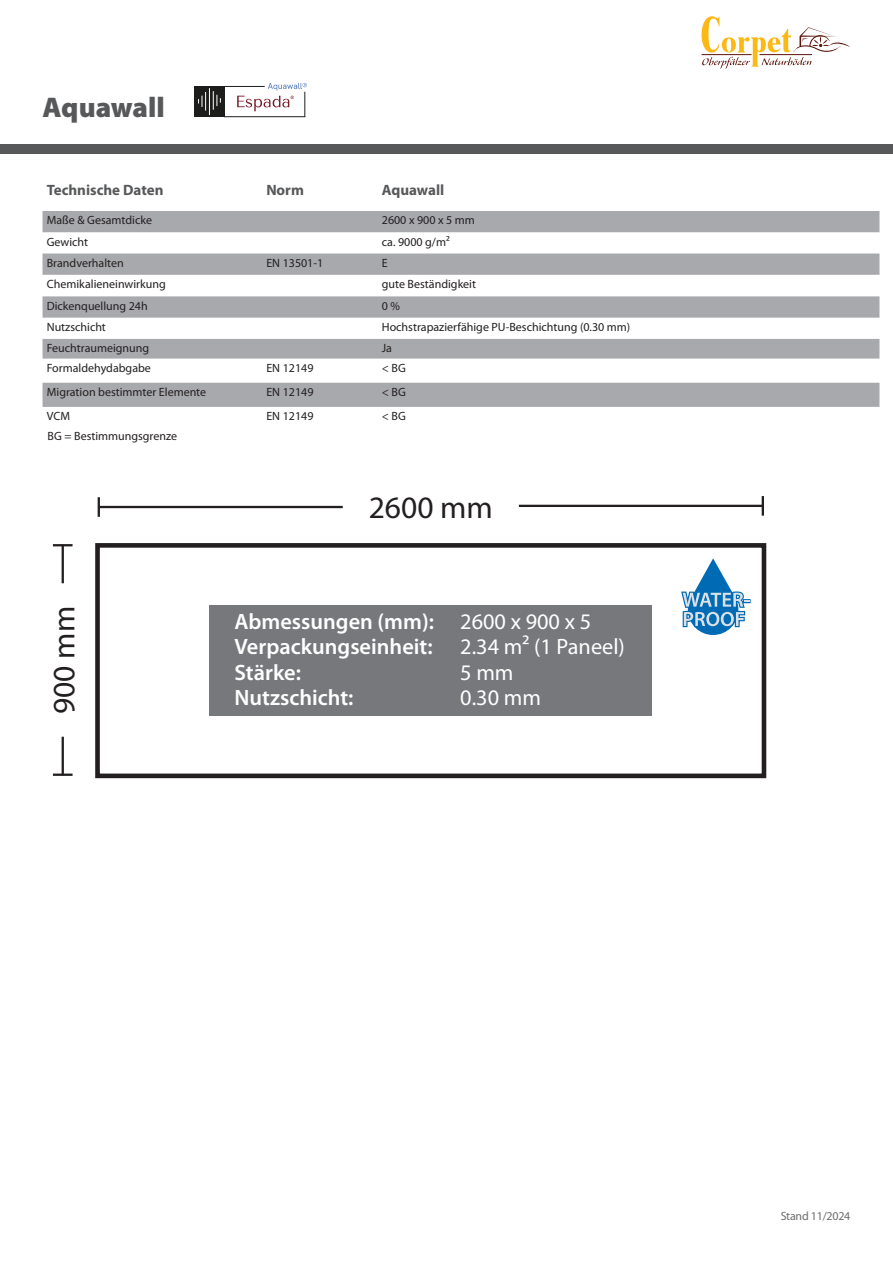
<style>
.page{position:relative;width:893px;height:1263px;background:#fff}
.page>*{position:absolute;margin:0;border:0;box-sizing:border-box;transform-origin:0 0}
.t1{font:31.2px "Myriad Pro";color:#231f20}
.t2{font:900 28.5px "Myriad Pro";color:#57585a}
.t3{font:600 22.35px/25.5px "Myriad Pro";color:#fff}
.t4{font:22.35px/25.5px "Myriad Pro";color:#fff}
.t5{font:700 15px "Myriad Pro";color:#57585a}
.t6{font:12px "Myriad Pro";color:#231f20}
.t7{font:12px "Myriad Pro";letter-spacing:-.02em;color:#6c6d70}
</style>
<div class="page">
<div style="left:0;top:144px;width:893px;height:10px;background:#57585a"></div>
<svg style="left:43px;top:211px;width:836px;height:196px;fill:#a8a9ad"></svg>
<hr style="left:701px;top:54px;width:50px;height:1px;background:#5c140b">
<svg style="left:702px;top:16px;width:148px;height:53px"></svg>
<div style="left:194px;top:86px;width:31px;height:31px;background:#1d1d1b"></div>
<svg style="left:198px;top:88px;width:23px;height:27px"></svg>
<hr style="left:225px;top:86px;width:40px;height:1px;background:#1d1d1b">
<hr style="left:224px;top:116px;width:81px;height:1px;background:#1d1d1b">
<svg style="left:237px;top:83px;width:70px;height:34px"></svg>
<div style="left:210px;top:605px;width:442px;height:111px;background:#76787b"></div>
<div style="left:95px;top:543px;width:671px;height:235px;border:5px solid #231f20"></div>
<hr style="left:99px;top:506px;width:244px;height:2px;background:#231f20">
<hr style="left:98px;top:497px;width:2px;height:20px;background:#231f20">
<hr style="left:519px;top:505px;width:244px;height:2px;background:#231f20">
<hr style="left:762px;top:496px;width:2px;height:20px;background:#231f20">
<hr style="left:62px;top:544px;width:2px;height:39px;background:#231f20">
<hr style="left:53px;top:544px;width:20px;height:2px;background:#231f20">
<hr style="left:62px;top:737px;width:2px;height:38px;background:#231f20">
<hr style="left:53px;top:773px;width:20px;height:3px;background:#231f20">
<svg style="left:681px;top:558px;width:70px;height:77px"></svg>
<h2 class="t2" style="left:43px;top:88px;width:124px">Aquawall</h2>
<p class="t5" style="left:47px;top:180px;width:118px">Technische Daten</p>
<p class="t5" style="left:266px;top:180px;width:39px">Norm</p>
<p class="t5" style="left:382px;top:180px;width:64px">Aquawall</p>
<p class="t6" style="left:47px;top:213px;width:107px">Maße &amp; Gesamtdicke</p>
<p class="t6" style="left:382px;top:213px;width:95px">2600 x 900 x 5 mm</p>
<p class="t6" style="left:47px;top:234px;width:43px">Gewicht</p>
<p class="t6" style="left:382px;top:234px;width:69px">ca. 9000 g/m²</p>
<p class="t6" style="left:47px;top:255px;width:79px">Brandverhalten</p>
<p class="t6" style="left:266px;top:255px;width:58px">EN 13501-1</p>
<p class="t6" style="left:382px;top:255px;width:7px">E</p>
<p class="t6" style="left:47px;top:277px;width:120px">Chemikalieneinwirkung</p>
<p class="t6" style="left:382px;top:277px;width:96px">gute Beständigkeit</p>
<p class="t6" style="left:47px;top:298px;width:103px">Dickenquellung 24h</p>
<p class="t6" style="left:382px;top:298px;width:20px">0 %</p>
<p class="t6" style="left:47px;top:319px;width:61px">Nutzschicht</p>
<p class="t6" style="left:382px;top:319px;width:250px">Hochstrapazierfähige PU-Beschichtung (0.30 mm)</p>
<p class="t6" style="left:47px;top:341px;width:104px">Feuchtraumeignung</p>
<p class="t6" style="left:382px;top:341px;width:12px">Ja</p>
<p class="t6" style="left:47px;top:360px;width:106px">Formaldehydabgabe</p>
<p class="t6" style="left:266px;top:360px;width:49px">EN 12149</p>
<p class="t6" style="left:382px;top:360px;width:25px">&lt; BG</p>
<p class="t6" style="left:47px;top:385px;width:161px">Migration bestimmter Elemente</p>
<p class="t6" style="left:266px;top:385px;width:49px">EN 12149</p>
<p class="t6" style="left:382px;top:385px;width:25px">&lt; BG</p>
<p class="t6" style="left:47px;top:409px;width:25px">VCM</p>
<p class="t6" style="left:266px;top:409px;width:49px">EN 12149</p>
<p class="t6" style="left:382px;top:409px;width:25px">&lt; BG</p>
<p class="t6" style="left:48px;top:429px;width:131px">BG = Bestimmungsgrenze</p>
<h1 class="t1" style="left:45px;top:714px;width:109px;rotate:-90deg">900 mm</h1>
<h1 class="t1" style="left:369px;top:488px;width:126px">2600 mm</h1>
<h3 class="t3" style="left:234px;top:608px;width:201px">Abmessungen (mm):<br>Verpackungseinheit:<br>Stärke:<br>Nutzschicht:</h3>
<h3 class="t4" style="left:460px;top:608px;width:166px">2600 x 900 x 5<br>2.34 m² (1 Paneel)<br>5 mm<br>0.30 mm</h3>
<p class="t7" style="left:781px;top:1209px;width:71px">Stand 11/2024</p>
</div>
